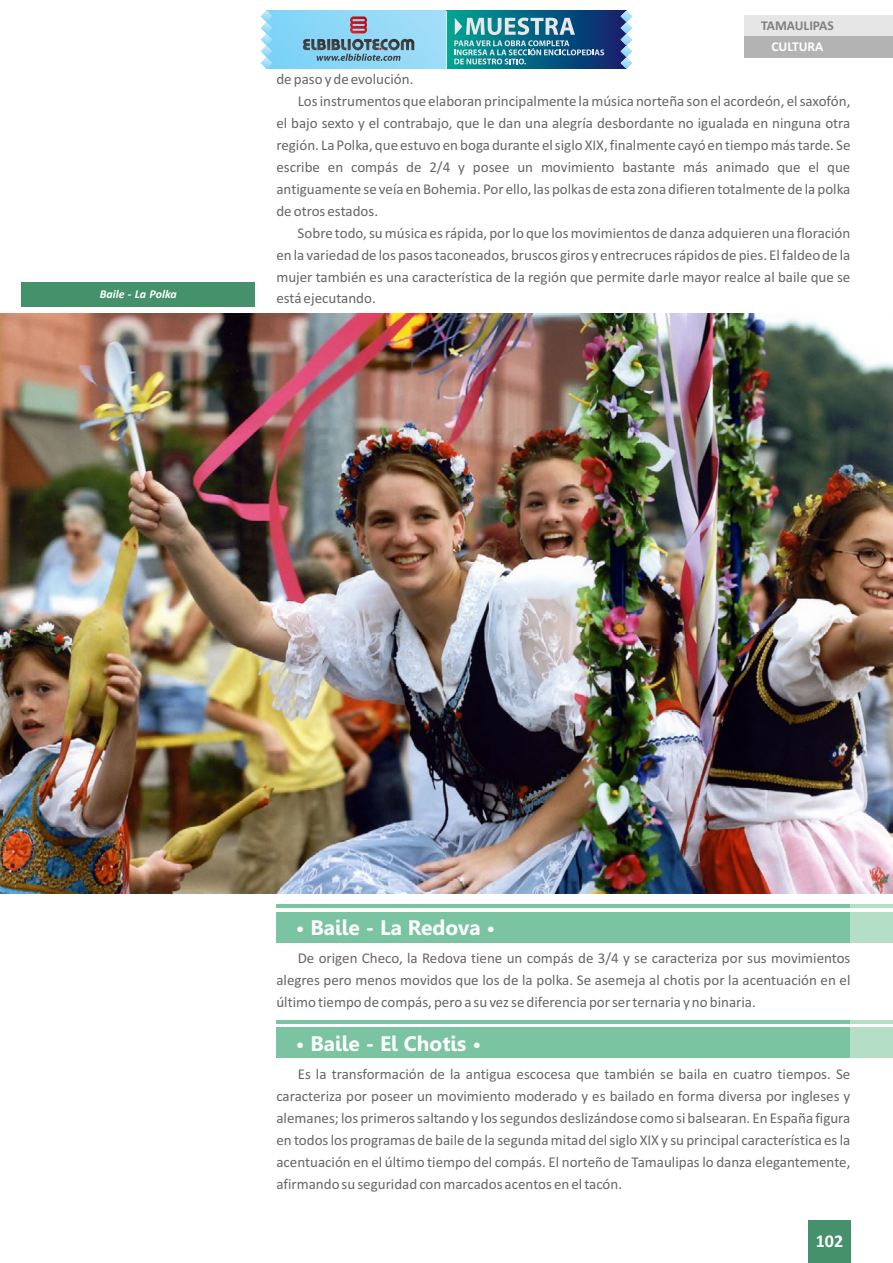
<style>
.page{position:relative;width:893px;height:1263px;background:#fff}
.page>*{position:absolute;margin:0;border:0;box-sizing:border-box;transform-origin:0 0}
.t1{font:700 21px "Gisha";color:#fff}
.t2{font:700 18px "Calibri";color:#fff}
.t3{font:15px/21.9px "Calibri";color:#666;text-align:justify}
.t4{font:700 13.5px "Calibri";color:#808080}
.t5{font:700 13.5px "Calibri";color:#fff}
.t6{font:italic 700 12px "Calibri";color:#fff}
</style>
<div class="page">
<div style="left:744px;top:15px;width:149px;height:21px;background:#e6e6e6"></div>
<div style="left:744px;top:36px;width:149px;height:22px;background:#b3b3b3"></div>
<div style="left:808px;top:1220px;width:42px;height:43px;background:#45916b"></div>
<img style="left:0;top:314px;width:893px;height:579px">
<div style="left:276px;top:912px;width:574px;height:31px;background:#7ac4a1"></div>
<hr style="left:276px;top:904px;width:574px;height:4px;background:#7ac4a1">
<div style="left:850px;top:912px;width:43px;height:31px;background:#b5dec7"></div>
<hr style="left:850px;top:904px;width:43px;height:4px;background:#b5dec7">
<div style="left:276px;top:1028px;width:574px;height:30px;background:#7ac4a1"></div>
<hr style="left:276px;top:1020px;width:574px;height:4px;background:#7ac4a1">
<div style="left:850px;top:1028px;width:43px;height:30px;background:#b5dec7"></div>
<hr style="left:850px;top:1020px;width:43px;height:4px;background:#b5dec7">
<div style="left:21px;top:282px;width:234px;height:24px;background:#45916b"></div>
<svg style="left:272px;top:10px;width:174px;height:59px;background:#8fd8f7"></svg>
<svg style="left:308px;top:428px;width:64px;height:28px;background:#878b8d"></svg>
<svg style="left:372px;top:428px;width:8px;height:28px"></svg>
<svg style="left:384px;top:428px;width:36px;height:28px"></svg>
<svg style="left:423px;top:428px;width:8px;height:28px"></svg>
<img style="left:434px;top:428px;width:157px;height:28px">
<svg style="left:446px;top:10px;width:175px;height:59px;background:#095c7f"></svg>
<svg style="left:261px;top:10px;width:11px;height:59px"></svg>
<svg style="left:621px;top:10px;width:11px;height:59px"></svg>
<svg style="left:350px;top:16px;width:17px;height:17px"></svg>
<svg style="left:302px;top:39px;width:112px;height:22px;background:#6d98ac"></svg>
<svg style="left:454px;top:18px;width:150px;height:46px;background:#42889e"></svg>
<hr style="left:446px;top:11px;width:1px;height:58px;background:#e6e7e9">
<p class="t6" style="left:100px;top:289px;width:78px">Baile - La Polka</p>
<p class="t4" style="left:761px;top:20px;width:74px">TAMAULIPAS</p>
<p class="t5" style="left:771px;top:41px;width:53px">CULTURA</p>
<p class="t3" style="left:276px;top:69px;width:139px">de paso y de evolución.</p>
<p class="t3" style="left:298px;top:91px;width:554px">Los instrumentos que elaboran principalmente la música norteña son el acordeón, el saxofón,</p>
<p class="t3" style="left:276px;top:113px;width:575px">el bajo sexto y el contrabajo, que le dan una alegría desbordante no igualada en ninguna otra</p>
<p class="t3" style="left:276px;top:135px;width:576px">región. La Polka, que estuvo en boga durante el siglo XIX, finalmente cayó en tiempo más tarde. Se</p>
<p class="t3" style="left:276px;top:157px;width:575px">escribe en compás de 2/4 y posee un movimiento bastante más animado que el que</p>
<p class="t3" style="left:276px;top:179px;width:576px">antiguamente se veía en Bohemia. Por ello, las polkas de esta zona difieren totalmente de la polka</p>
<p class="t3" style="left:276px;top:201px;width:103px">de otros estados.</p>
<p class="t3" style="left:298px;top:223px;width:554px">Sobre todo, su música es rápida, por lo que los movimientos de danza adquieren una floración</p>
<p class="t3" style="left:276px;top:245px;width:575px">en la variedad de los pasos taconeados, bruscos giros y entrecruces rápidos de pies. El faldeo de la</p>
<p class="t3" style="left:276px;top:267px;width:575px">mujer también es una característica de la región que permite darle mayor realce al baile que se</p>
<p class="t3" style="left:276px;top:289px;width:101px">está ejecutando.</p>
<h1 class="t1" style="left:296px;top:919px;width:201px">• Baile - La Redova •</h1>
<p class="t3" style="left:276px;top:949px;width:575px;text-indent:21px">De origen Checo, la Redova tiene un compás de 3/4 y se caracteriza por sus movimientos alegres pero menos movidos que los de la polka. Se asemeja al chotis por la acentuación en el último tiempo de compás, pero a su vez se diferencia por ser ternaria y no binaria.</p>
<h1 class="t1" style="left:296px;top:1035px;width:187px">• Baile - El Chotis •</h1>
<p class="t3" style="left:276px;top:1064px;width:575px;text-indent:21px">Es la transformación de la antigua escocesa que también se baila en cuatro tiempos. Se caracteriza por poseer un movimiento moderado y es bailado en forma diversa por ingleses y alemanes; los primeros saltando y los segundos deslizándose como si balsearan. En España figura en todos los programas de baile de la segunda mitad del siglo XIX y su principal característica es la acentuación en el último tiempo del compás. El norteño de Tamaulipas lo danza elegantemente, afirmando su seguridad con marcados acentos en el tacón.</p>
<p class="t2" style="left:816px;top:1234px;width:29px">102</p>
</div>
